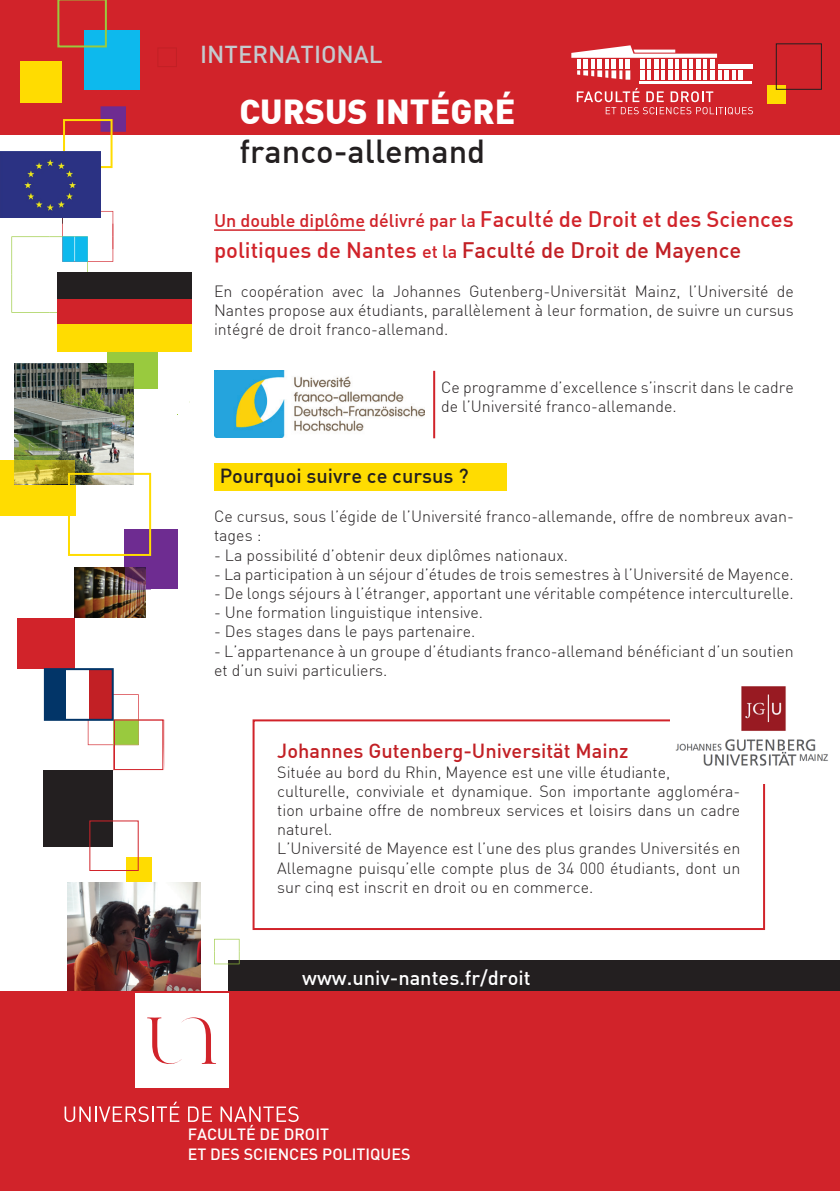
<style>
.page{position:relative;width:840px;height:1191px;background:#fff}
.page>*{position:absolute;margin:0;border:0;box-sizing:border-box;transform-origin:0 0}
.t1{font:900 34px "DIN";color:#fff}
.t2{font:500 32.6px "DIN";color:#231f20}
.t3{font:500 24px "DIN";color:#c4cace}
.t4{font:500 22px "DIN";color:#c22025}
.t5{font:500 20px "DIN";color:#c22025}
.t6{font:500 20px "DIN";color:#fff}
.t7{font:500 20px "DIN";color:#231f20}
.t8{font:500 18px "DIN";color:#d1232a}
.t9{font:300 16px/19.2px "DIN";color:#231f20}
.t10{font:500 16px/19.2px "DIN";color:#fff}
.s1{font-size:22px}
.s2{color:#d1232a}
.s3{font-size:18px;color:#d1232a}
</style>
<div class="page">
<div style="left:0;top:460px;width:75px;height:56px;background:#ffdc01"></div>
<div style="left:0;top:0;width:839px;height:135px;background:#d1232a"></div>
<div style="left:125px;top:528px;width:53px;height:60px;background:#6e2c91"></div>
<div style="left:107px;top:338px;width:51px;height:51px;background:#99ca3e"></div>
<div style="left:228px;top:960px;width:611px;height:30px;background:#231f20"></div>
<img style="left:74px;top:567px;width:71px;height:51px">
<div style="left:44px;top:669px;width:23px;height:50px;background:#023568"></div>
<svg style="left:11px;top:211px;width:102px;height:102px"></svg>
<div style="left:18px;top:618px;width:57px;height:51px;background:#d1232a"></div>
<svg style="left:125px;top:567px;width:25px;height:22px"></svg>
<svg style="left:100px;top:106px;width:26px;height:26px"></svg>
<svg style="left:88px;top:694px;width:76px;height:76px"></svg>
<svg style="left:214px;top:938px;width:25px;height:26px"></svg>
<div style="left:157px;top:47px;width:20px;height:20px;border:1px solid #c22025"></div>
<div style="left:766px;top:85px;width:19px;height:19px;background:#ffdc01"></div>
<div style="left:20px;top:62px;width:41px;height:41px;background:#ffdc01"></div>
<div style="left:84px;top:30px;width:56px;height:59px;background:#0db9ed"></div>
<div style="left:775px;top:43px;width:46px;height:47px;border:1px solid #231f20"></div>
<hr style="left:214px;top:229px;width:151px;height:2px;background:#d1232a">
<div style="left:723px;top:70px;width:5px;height:10px;background:#fff"></div>
<svg style="left:732px;top:70px;width:3px;height:10px"></svg>
<hr style="left:738px;top:70px;width:4px;height:10px;background:#fff">
<div style="left:717px;top:64px;width:34px;height:5px;background:#fff"></div>
<hr style="left:639px;top:82px;width:112px;height:2px;background:#fff">
<svg style="left:571px;top:45px;width:149px;height:35px"></svg>
<svg style="left:576px;top:88px;width:176px;height:27px"></svg>
<img style="left:14px;top:363px;width:120px;height:121px">
<svg style="left:107px;top:363px;width:27px;height:26px"></svg>
<svg style="left:14px;top:460px;width:61px;height:24px"></svg>
<div style="left:214px;top:462px;width:292px;height:28px;background:#ffdc01"></div>
<svg style="left:57px;top:0;width:50px;height:47px"></svg>
<div style="left:63px;top:119px;width:49px;height:49px;border:2px solid #ffdc01"></div>
<div style="left:126px;top:857px;width:25px;height:25px;background:#ffdc01"></div>
<div style="left:43px;top:770px;width:70px;height:76px;background:#231f20"></div>
<img style="left:67px;top:882px;width:133px;height:109px">
<div style="left:68px;top:473px;width:83px;height:83px;border:2px solid #ffdc01"></div>
<div style="left:114px;top:719px;width:49px;height:51px;border:1px solid #d1232a"></div>
<div style="left:89px;top:820px;width:50px;height:51px;border:1px solid #d1232a"></div>
<div style="left:66px;top:668px;width:23px;height:51px;background:#fff"></div>
<div style="left:89px;top:668px;width:23px;height:51px;background:#c22025"></div>
<div style="left:44px;top:668px;width:70px;height:53px;border:2px solid #023568"></div>
<div style="left:0;top:991px;width:839px;height:200px;background:#d1232a"></div>
<svg style="left:65px;top:1101px;width:114px;height:21px"></svg>
<svg style="left:188px;top:1106px;width:24px;height:16px"></svg>
<svg style="left:220px;top:1106px;width:78px;height:16px"></svg>
<div style="left:135px;top:993px;width:93px;height:95px;background:#fff"></div>
<svg style="left:147px;top:1017px;width:69px;height:47px"></svg>
<div style="left:252px;top:719px;width:512px;height:211px;border:2px solid #d1232a"></div>
<div style="left:57px;top:272px;width:135px;height:28px;background:#231f20"></div>
<div style="left:57px;top:299px;width:135px;height:27px;background:#d1232a"></div>
<div style="left:57px;top:324px;width:135px;height:28px;background:#ffdc01"></div>
<img style="left:0;top:151px;width:100px;height:66px">
<img style="left:214px;top:371px;width:210px;height:67px">
<img style="left:670px;top:686px;width:158px;height:97px">
<hr style="left:433px;top:371px;width:2px;height:67px;background:#d1232a">
<h3 class="t3" style="left:200px;top:39px;width:184px">INTERNATIONAL</h3>
<h1 class="t1" style="left:239px;top:89px;width:277px">CURSUS INTÉGRÉ</h1>
<h2 class="t2" style="left:239px;top:131px;width:247px">franco-allemand</h2>
<p class="t8" style="left:214px;top:209px;width:581px">Un double diplôme délivré par la <span class="s1">Faculté de Droit et des Sciences</span></p>
<h3 class="t4" style="left:214px;top:236px;width:528px"><span class="s2">politiques de Nantes</span> <span class="s3">et la</span> Faculté de Droit de Mayence</h3>
<p class="t9" style="left:214px;top:281px;width:581px;text-align:justify">En coopération avec la Johannes Gutenberg-Universität Mainz, l’Université de Nantes propose aux étudiants, parallèlement à leur formation, de suivre un cursus intégré de droit franco-allemand.</p>
<p class="t9" style="left:441px;top:377px;width:354px">Ce programme d’excellence s’inscrit dans le cadre de l’Université franco-allemande.</p>
<p class="t7" style="left:219px;top:463px;width:250px">Pourquoi suivre ce cursus ?</p>
<p class="t9" style="left:214px;top:506px;width:581px">Ce cursus, sous l’égide de l’Université franco-allemande, offre de nombreux avan&shy;tages :</p>
<p class="t9" style="left:214px;top:545px;width:355px">- La possibilité d’obtenir deux diplômes nationaux.</p>
<p class="t9" style="left:214px;top:564px;width:581px">- La participation à un séjour d’études de trois semestres à l’Université de Mayence.</p>
<p class="t9" style="left:214px;top:583px;width:581px">- De longs séjours à l’étranger, apportant une véritable compétence interculturelle.</p>
<p class="t9" style="left:214px;top:602px;width:270px">- Une formation linguistique intensive.</p>
<p class="t9" style="left:214px;top:622px;width:262px">- Des stages dans le pays partenaire.</p>
<p class="t9" style="left:214px;top:641px;width:581px">- L’appartenance à un groupe d’étudiants franco-allemand bénéficiant d’un soutien et d’un suivi particuliers.</p>
<p class="t5" style="left:277px;top:738px;width:352px">Johannes Gutenberg-Universität Mainz</p>
<p class="t9" style="left:277px;top:762px;width:464px">Située au bord du Rhin, Mayence est une ville étudiante, culturelle, conviviale et dynamique. Son importante aggloméra&shy;tion urbaine offre de nombreux services et loisirs dans un cadre naturel.<br>L’Université de Mayence est l’une des plus grandes Universités en Allemagne puisqu’elle compte plus de 34 000 étudiants, dont un sur cinq est inscrit en droit ou en commerce.</p>
<p class="t6" style="left:302px;top:965px;width:230px">www.univ-nantes.fr/droit</p>
<p class="t10" style="left:188px;top:1124px;width:224px">FACULTÉ DE DROIT<br>ET DES SCIENCES POLITIQUES</p>
</div>
